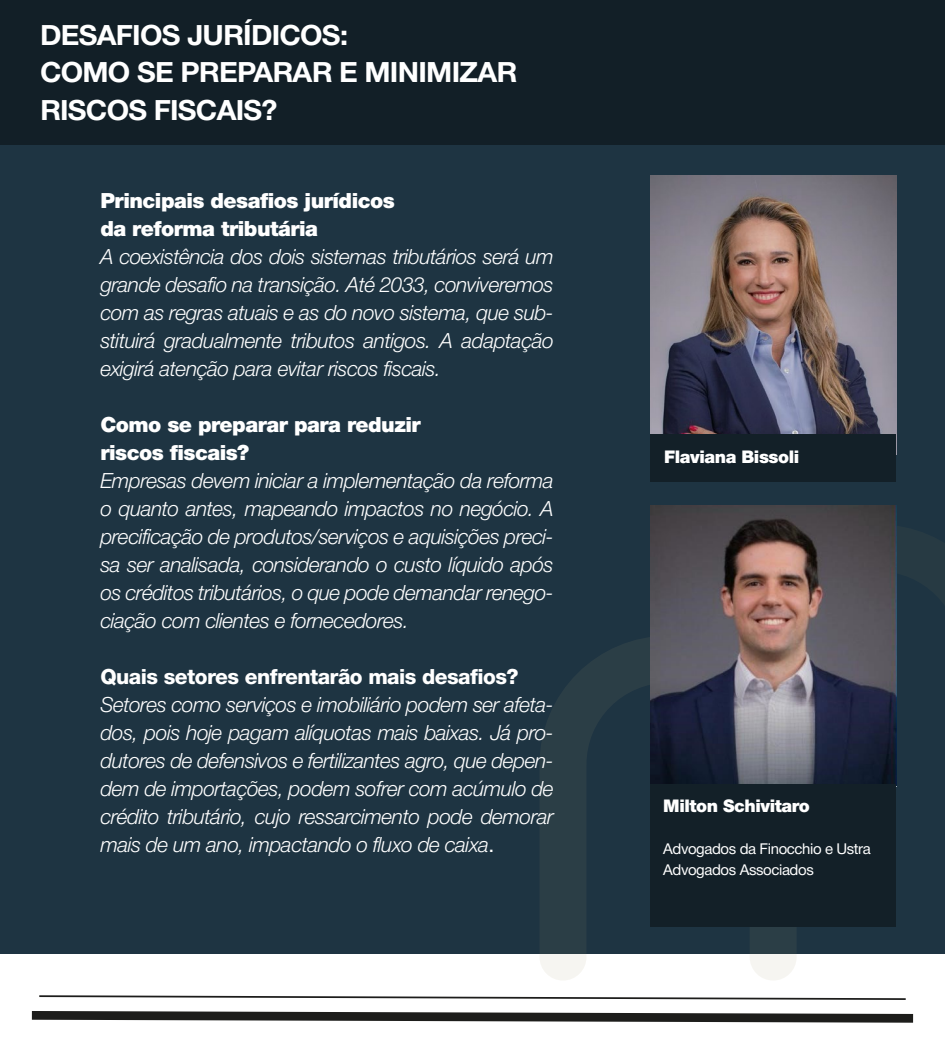
<style>
.page{position:relative;width:945px;height:1054px;background:#fff}
.page>*{position:absolute;margin:0;border:0;box-sizing:border-box;transform-origin:0 0}
.t1{font:700 28px/37.6px "Helvetica Neue";letter-spacing:-.025em;color:#fff}
.t2{font:italic 300 21px/28px "Helvetica Neue";letter-spacing:-.025em;color:#fff;text-align:justify}
.t3{font:900 21px/28px "Helvetica Neue";letter-spacing:-.025em;color:#fff}
.t4{font:800 21px "Helvetica Neue";letter-spacing:-.025em;color:#fff}
.t5{font:900 17.5px "Helvetica Neue";letter-spacing:-.025em;color:#fff}
.t6{font:14.96px/20.9px "Helvetica Neue";letter-spacing:-.025em;color:#fff}
.s1{font-weight:400;font-style:normal}
</style>
<div class="page">
<div style="left:0;top:0;width:945px;height:953px;background:#1e3442"></div>
<svg style="left:540px;top:636px;width:257px;height:344px"></svg>
<div style="left:0;top:0;width:945px;height:144px;background:#121f27"></div>
<img style="left:651px;top:505px;width:245px;height:278px">
<img style="left:650px;top:175px;width:246px;height:259px">
<svg style="left:39px;top:995px;width:867px;height:5px"></svg>
<svg style="left:31px;top:1011px;width:883px;height:12px"></svg>
<div style="left:650px;top:783px;width:246px;height:143px;background:#132028"></div>
<div style="left:650px;top:434px;width:246px;height:48px;background:#132028"></div>
<h1 class="t1" style="left:40px;top:17px;width:479px">DESAFIOS JURÍDICOS:<br>COMO SE PREPARAR E MINIMIZAR<br>RISCOS FISCAIS?</h1>
<p class="t3" style="left:100px;top:187px;width:296px">Principais desafios jurídicos da reforma tributária</p>
<p class="t2" style="left:100px;top:241px;width:455px">A coexistência dos dois sistemas tributários será um grande desafio na transição. Até 2033, conviveremos com as regras atuais e as do novo sistema, que sub&shy;stituirá gradualmente tributos antigos. A adaptação exigirá atenção para evitar riscos fiscais.</p>
<p class="t3" style="left:100px;top:411px;width:322px">Como se preparar para reduzir riscos fiscais?</p>
<p class="t2" style="left:100px;top:465px;width:455px">Empresas devem iniciar a implementação da reforma o quanto antes, mapeando impactos no negócio. A precificação de produtos/serviços e aquisições preci&shy;sa ser analisada, considerando o custo líquido após os créditos tributários, o que pode demandar renego&shy;ciação com clientes e fornecedores.</p>
<p class="t4" style="left:100px;top:660px;width:420px">Quais setores enfrentarão mais desafios?</p>
<p class="t2" style="left:100px;top:689px;width:455px">Setores como serviços e imobiliário podem ser afeta&shy;dos, pois hoje pagam alíquotas mais baixas. Já pro&shy;dutores de defensivos e fertilizantes agro, que depen&shy;dem de importações, podem sofrer com acúmulo de crédito tributário, cujo ressarcimento pode demorar mais de um ano, impactando o fluxo de caixa<span class="s1">.</span></p>
<p class="t5" style="left:664px;top:443px;width:137px">Flaviana Bissoli</p>
<p class="t5" style="left:663px;top:792px;width:148px">Milton Schivitaro</p>
<p class="t6" style="left:663px;top:839px;width:209px">Advogados da Finocchio e Ustra<br>Advogados Associados</p>
</div>
